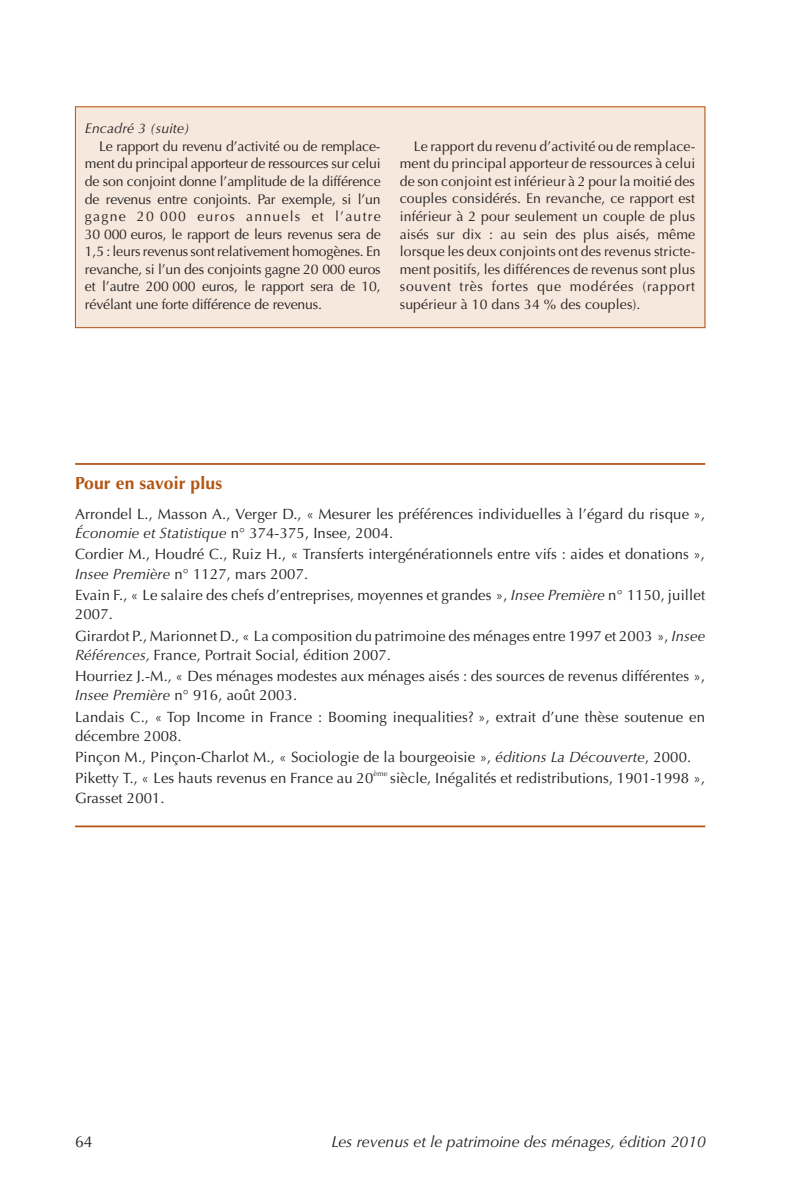
<style>
.page{position:relative;width:793px;height:1192px;background:#fff}
.page>*{position:absolute;margin:0;border:0;box-sizing:border-box;transform-origin:0 0}
.t1{font:700 17.5px "Optima";letter-spacing:.01em;color:#b45412}
.t2{font:italic 15.75px "Optima";color:#231f20}
.t3{font:15.75px "Optima";color:#231f20}
.t4{font:14.88px/19.2px "Optima";letter-spacing:.01em;color:#231f20}
.t5{font:14px/17.5px "Optima";letter-spacing:-.01em;color:#231f20;text-align:justify}
.t6{font:14px "Optima";letter-spacing:.09em;color:#231f20}
.t7{font:italic 14px "Optima";letter-spacing:.005em;color:#231f20}
.t8{font:7.35px "Optima";color:#231f20}
.s1{font-style:italic}
</style>
<div class="page">
<hr style="left:75px;top:463px;width:630px;height:2px;background:#b45412">
<hr style="left:75px;top:825px;width:630px;height:2px;background:#b45412">
<div style="left:75px;top:106px;width:630px;height:222px;background:#f6e8dc"></div>
<div style="left:75px;top:106px;width:630px;height:222px;border:1px solid #b45412"></div>
<p class="t7" style="left:85px;top:123px;width:106px">Encadré 3 (suite)</p>
<p class="t5" style="left:99px;top:139px;width:283px">Le rapport du revenu d’activité ou de remplace-</p>
<p class="t5" style="left:85px;top:156px;width:297px">ment du principal apporteur de ressources sur celui</p>
<p class="t5" style="left:85px;top:174px;width:297px">de son conjoint donne l’amplitude de la différence</p>
<p class="t5" style="left:85px;top:191px;width:297px">de revenus entre conjoints. Par exemple, si l’un</p>
<p class="t6" style="left:85px;top:210px;width:297px">gagne 20 000 euros annuels et l’autre</p>
<p class="t5" style="left:85px;top:226px;width:297px">30 000 euros, le rapport de leurs revenus sera de</p>
<p class="t5" style="left:85px;top:244px;width:297px">1,5 : leurs revenus sont relativement homogènes. En</p>
<p class="t5" style="left:85px;top:261px;width:297px">revanche, si l’un des conjoints gagne 20 000 euros</p>
<p class="t5" style="left:85px;top:279px;width:297px">et l’autre 200 000 euros, le rapport sera de 10,</p>
<p class="t5" style="left:85px;top:296px;width:238px">révélant une forte différence de revenus.</p>
<p class="t5" style="left:400px;top:139px;width:297px;text-indent:14px">Le rapport du revenu d’activité ou de remplace&shy;ment du principal apporteur de ressources à celui de son conjoint est inférieur à 2 pour la moitié des couples considérés. En revanche, ce rapport est inférieur à 2 pour seulement un couple de plus aisés sur dix : au sein des plus aisés, même lorsque les deux conjoints ont des revenus stricte&shy;ment positifs, les différences de revenus sont plus souvent très fortes que modérées (rapport supérieur à 10 dans 34 % des couples).</p>
<p class="t1" style="left:75px;top:476px;width:149px">Pour en savoir plus</p>
<p class="t4" style="left:75px;top:506px;width:631px">Arrondel L., Masson A., Verger D., « Mesurer les préférences individuelles à l’égard du risque »,<br><span class="s1">Économie et Statistique</span> n° 374-375, Insee, 2004.</p>
<p class="t4" style="left:75px;top:546px;width:631px">Cordier M., Houdré C., Ruiz H., « Transferts intergénérationnels entre vifs : aides et donations »,<br><span class="s1">Insee Première</span> n° 1127, mars 2007.</p>
<p class="t4" style="left:75px;top:587px;width:631px">Evain F., « Le salaire des chefs d’entreprises, moyennes et grandes », <span class="s1">Insee Première</span> n° 1150, juillet<br>2007.</p>
<p class="t4" style="left:75px;top:627px;width:631px">Girardot P., Marionnet D., « La composition du patrimoine des ménages entre 1997 et 2003 », <span class="s1">Insee<br>Références,</span> France, Portrait Social, édition 2007.</p>
<p class="t4" style="left:75px;top:668px;width:631px">Hourriez J.-M., « Des ménages modestes aux ménages aisés : des sources de revenus différentes »,<br><span class="s1">Insee Première</span> n° 916, août 2003.</p>
<p class="t4" style="left:75px;top:708px;width:631px">Landais C., « Top Income in France : Booming inequalities? », extrait d’une thèse soutenue en décembre 2008.</p>
<p class="t4" style="left:75px;top:748px;width:617px;line-height:21.2px">Pinçon M., Pinçon-Charlot M., « Sociologie de la bourgeoisie », <span class="s1">éditions La Découverte</span>, 2000.<br>Piketty T., « Les hauts revenus en France au 20</p>
<p class="t8" style="left:373px;top:770px;width:15px">ème</p>
<p class="t4" style="left:390px;top:770px;width:317px">siècle, Inégalités et redistributions, 1901-1998 »,</p>
<p class="t4" style="left:75px;top:789px;width:91px">Grasset 2001.</p>
<p class="t3" style="left:75px;top:1135px;width:19px">64</p>
<p class="t2" style="left:331px;top:1135px;width:376px">Les revenus et le patrimoine des ménages, édition 2010</p>
</div>
